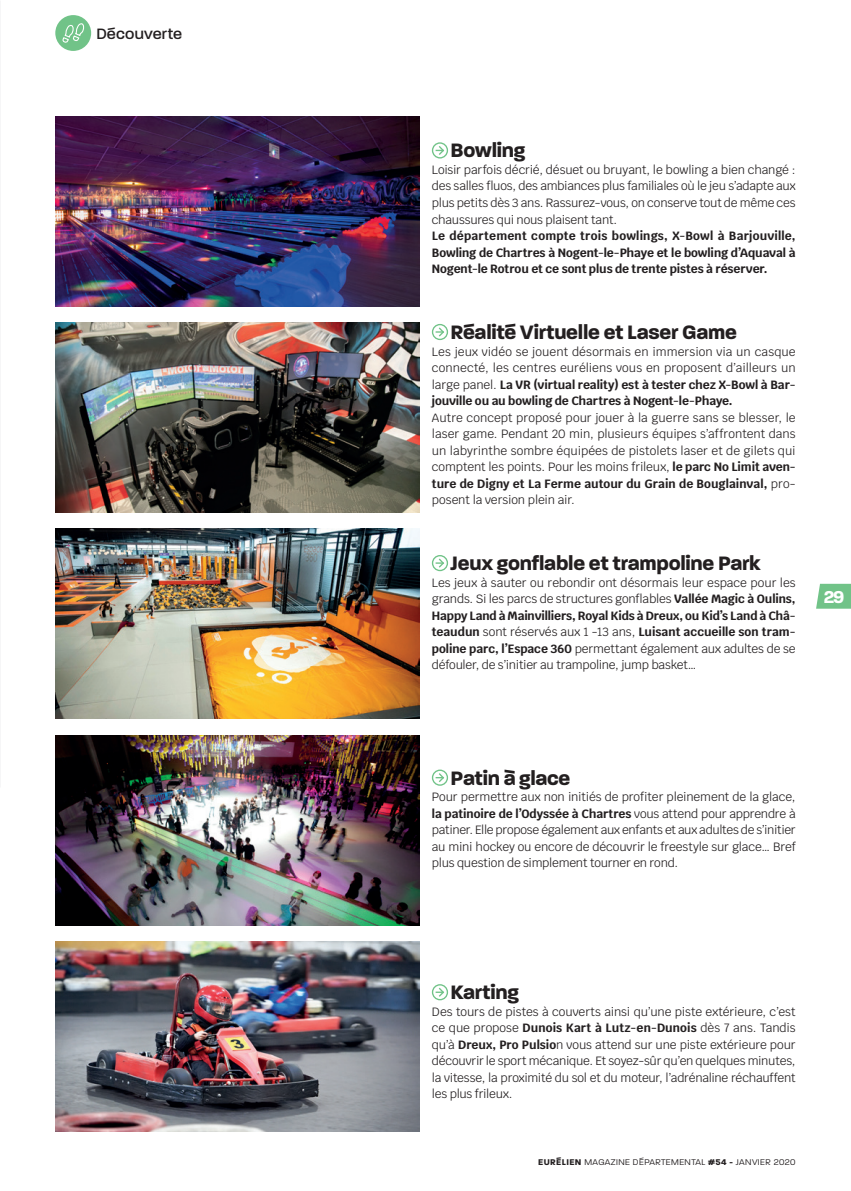
<style>
.page{position:relative;width:851px;height:1191px;background:#fff}
.page>*{position:absolute;margin:0;border:0;box-sizing:border-box;transform-origin:0 0}
.texte{font:700 21px "Paralucent";letter-spacing:-.01em;color:#231f20}
.t1{font:700 18.6px "Paralucent";color:#fff}
.marqueurs_rubrique{font:500 16.2px "Paralucent";letter-spacing:.01em;color:#231f20}
.texte-2{font:12px/16.5px "Krub";letter-spacing:-.015em;color:#231f20;text-align:justify}
.texte-3{font:700 12px/16.5px "Krub";letter-spacing:-.005em;color:#231f20;text-align:justify}
.t2{font:300 9px "Paralucent";letter-spacing:.05em;color:#231f20}
.s1{font-weight:700}
</style>
<div class="page">
<svg style="left:816px;top:584px;width:34px;height:24px"></svg>
<div style="left:55px;top:15px;width:36px;height:36px;background:#71c388;border-radius:50%"></div>
<svg style="left:62px;top:23px;width:23px;height:20px"></svg>
<img style="left:55px;top:116px;width:364px;height:190px">
<img style="left:55px;top:322px;width:364px;height:190px">
<img style="left:55px;top:529px;width:364px;height:189px">
<img style="left:55px;top:736px;width:364px;height:189px">
<img style="left:55px;top:941px;width:364px;height:190px">
<div style="left:432px;top:142px;width:16px;height:16px;border:1px solid #71c388;border-radius:50%"></div>
<svg style="left:435px;top:144px;width:10px;height:12px"></svg>
<div style="left:432px;top:324px;width:16px;height:16px;border:1px solid #71c388;border-radius:50%"></div>
<svg style="left:435px;top:326px;width:10px;height:12px"></svg>
<div style="left:432px;top:555px;width:16px;height:16px;border:1px solid #71c388;border-radius:50%"></div>
<svg style="left:435px;top:557px;width:10px;height:12px"></svg>
<div style="left:432px;top:769px;width:16px;height:16px;border:1px solid #71c388;border-radius:50%"></div>
<svg style="left:435px;top:771px;width:10px;height:12px"></svg>
<div style="left:432px;top:984px;width:16px;height:16px;border:1px solid #71c388;border-radius:50%"></div>
<svg style="left:435px;top:986px;width:10px;height:12px"></svg>
<p class="marqueurs_rubrique" style="left:96px;top:24px;width:87px">Découverte</p>
<p class="texte" style="left:450px;top:138px;width:76px">Bowling</p>
<p class="texte-2" style="left:432px;top:161px;width:365px">Loisir parfois décrié, désuet ou bruyant, le bowling a bien changé : des salles fluos, des ambiances plus familiales où le jeu s’adapte aux plus petits dès 3 ans. Rassurez-vous, on conserve tout de même ces chaussures qui nous plaisent tant.</p>
<p class="texte-3" style="left:432px;top:228px;width:365px">Le département compte trois bowlings, X-Bowl à Barjouville, Bowling de Chartres à Nogent-le-Phaye et le bowling d’Aquaval à Nogent-le Rotrou et ce sont plus de trente pistes à réserver.</p>
<p class="texte" style="left:450px;top:320px;width:288px">Réalité Virtuelle et Laser Game</p>
<p class="texte-2" style="left:432px;top:343px;width:365px">Les jeux vidéo se jouent désormais en immersion via un casque connecté, les centres euréliens vous en proposent d’ailleurs un large panel. <span class="s1">La VR (virtual reality) est à tester chez X-Bowl à Bar&shy;jouville ou au bowling de Chartres à Nogent-le-Phaye.</span></p>
<p class="texte-2" style="left:432px;top:409px;width:365px">Autre concept proposé pour jouer à la guerre sans se blesser, le laser game. Pendant 20 min, plusieurs équipes s’affrontent dans un labyrinthe sombre équipées de pistolets laser et de gilets qui comptent les points. Pour les moins frileux, <span class="s1">le parc No Limit aven&shy;ture de Digny et La Ferme autour du Grain de Bouglainval,</span> pro&shy;posent la version plein air.</p>
<p class="texte" style="left:450px;top:551px;width:312px">Jeux gonflable et trampoline Park</p>
<p class="texte-2" style="left:432px;top:574px;width:365px">Les jeux à sauter ou rebondir ont désormais leur espace pour les grands. Si les parcs de structures gonflables <span class="s1">Vallée Magic à Oulins, Happy Land à Mainvilliers, Royal Kids à Dreux, ou Kid’s Land à Châ&shy;teaudun</span> sont réservés aux 1 -13 ans, <span class="s1">Luisant accueille son tram&shy;poline parc, l’Espace 360</span> permettant également aux adultes de se défouler, de s’initier au trampoline, jump basket…</p>
<p class="t1" style="left:823px;top:586px;width:22px">29</p>
<p class="texte" style="left:450px;top:765px;width:121px">Patin à glace</p>
<p class="texte-2" style="left:432px;top:788px;width:365px">Pour permettre aux non initiés de profiter pleinement de la glace, <span class="s1">la patinoire de l’Odyssée à Chartres</span> vous attend pour apprendre à patiner. Elle propose également aux enfants et aux adultes de s’initier au mini hockey ou encore de découvrir le freestyle sur glace… Bref plus question de simplement tourner en rond.</p>
<p class="texte" style="left:450px;top:980px;width:70px">Karting</p>
<p class="texte-2" style="left:432px;top:1003px;width:365px">Des tours de pistes à couverts ainsi qu’une piste extérieure, c’est ce que propose <span class="s1">Dunois Kart à Lutz-en-Dunois</span> dès 7 ans. Tandis qu’à <span class="s1">Dreux, Pro Pulsio</span>n vous attend sur une piste extérieure pour découvrir le sport mécanique. Et soyez-sûr qu’en quelques minutes, la vitesse, la proximité du sol et du moteur, l’adrénaline réchauffent les plus frileux.</p>
<p class="t2" style="left:538px;top:1156px;width:259px"><span class="s1">EURÉLIEN</span> MAGAZINE DÉPARTEMENTAL <span class="s1">#54 -</span> JANVIER 2020</p>
</div>
